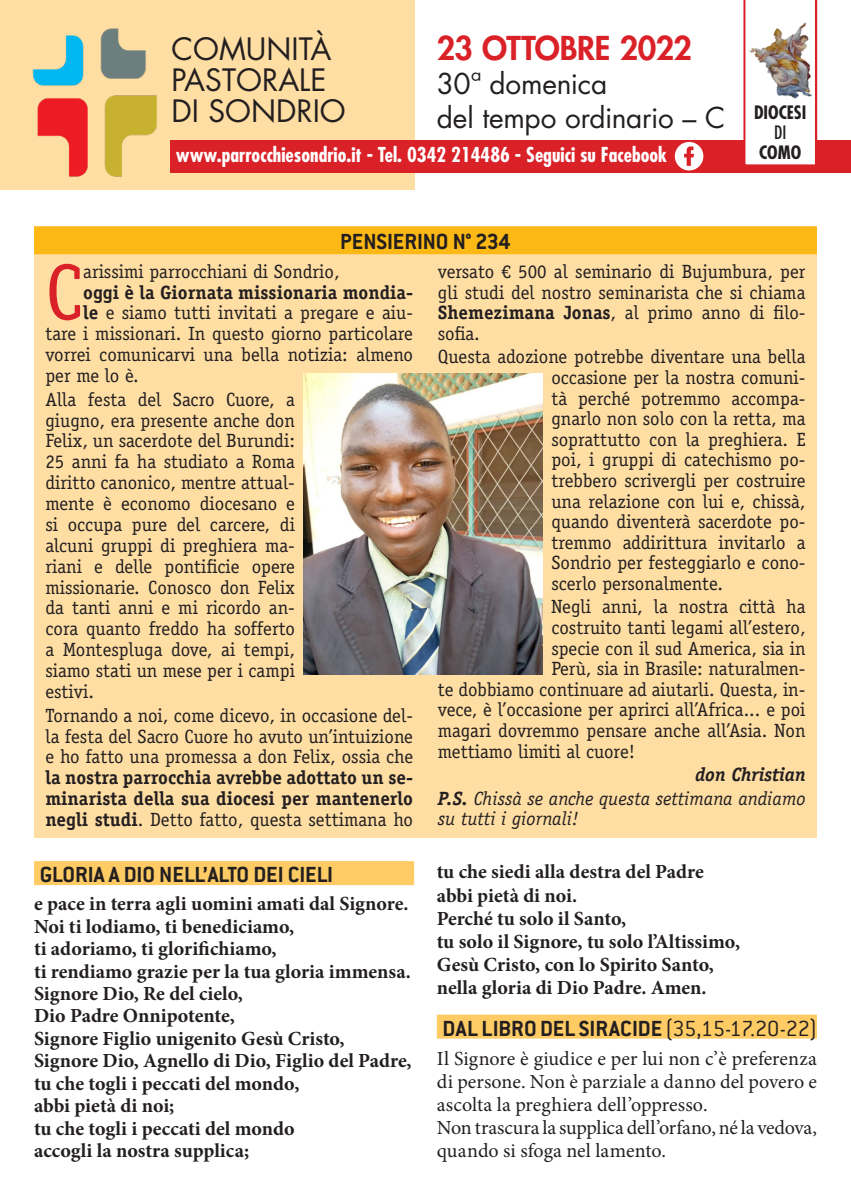
<style>
.page{position:relative;width:851px;height:1191px;background:#fff}
.page>*{position:absolute;margin:0;border:0;box-sizing:border-box;transform-origin:0 0}
.t1{font:79.4px "Officina Serif Std";color:#da2128}
.t2{font:800 32px "Futura Std";letter-spacing:-.015em;color:#da2128}
.t3{font:30px/31px "Futura Std";color:#231f20}
.t4{font:28px/33.6px "Futura Std";letter-spacing:-.005em;color:#231f20}
.A_TITOLETTO{font:700 24px "Conduit ITC";color:#231f20}
.Normale{font:700 20px/22.4px "Minion Pro";color:#231f20}
.Normale-2{font:20px/23px "Minion Pro";color:#231f20;text-align:justify}
.t5{font:700 condensed 20px "Futura Std";color:#fff}
.t6{font:19.2px/20.8px "Officina Serif Std";color:#231f20;text-align:justify}
.t7{font:italic 19.2px/20.6px "Officina Serif Std";color:#231f20}
.t8{font:700 19.2px "Officina Serif Std";color:#231f20}
.t9{font:italic 700 19.2px "Officina Serif Std";color:#231f20}
.t10{font:700 condensed 18px/20px "Futura Std";color:#231f20;text-align:center}
.s1{font-weight:400}
.s2{font-weight:700}
.s3{font-weight:300}
</style>
<div class="page">
<div style="left:0;top:0;width:414px;height:190px;background:#ffdea4"></div>
<img style="left:32px;top:28px;width:125px;height:149px">
<div style="left:170px;top:140px;width:680px;height:33px;background:#da2128"></div>
<svg style="left:674px;top:142px;width:29px;height:28px"></svg>
<svg style="left:743px;top:0;width:74px;height:165px"></svg>
<img style="left:748px;top:23px;width:63px;height:75px">
<div style="left:34px;top:861px;width:380px;height:24px;background:#fecb64"></div>
<div style="left:34px;top:253px;width:782px;height:584px;background:#ffdea4"></div>
<div style="left:34px;top:226px;width:782px;height:28px;background:#fcb814"></div>
<img style="left:303px;top:374px;width:239px;height:301px">
<div style="left:437px;top:1014px;width:379px;height:24px;background:#fecb64"></div>
<p class="t3" style="left:171px;top:34px;width:161px">COMUNITÀ<br>PASTORALE</p>
<p class="t3" style="left:171px;top:96px;width:176px">DI SONDRIO</p>
<p class="t5" style="left:176px;top:142px;width:492px">www.parrocchiesondrio.it - Tel. 0342 214486 - Seguici su Facebook</p>
<p class="t2" style="left:437px;top:28px;width:257px">23 OTTOBRE 2022</p>
<p class="t4" style="left:437px;top:67px;width:290px">30ª domenica<br>del tempo ordinario – C</p>
<p class="A_TITOLETTO" style="left:340px;top:227px;width:172px">PENSIERINO N° 234</p>
<p class="t10" style="left:754px;top:102px;width:54px">DIOCESI<br><span class="s1">DI<br></span>COMO</p>
<p class="t1" style="left:45px;top:246px;width:39px">C</p>
<p class="t6" style="left:83px;top:261px;width:258px">arissimi parrocchiani di Sondrio,</p>
<p class="t8" style="left:83px;top:280px;width:331px">oggi è la Giornata missionaria mondia-</p>
<p class="t6" style="left:83px;top:302px;width:331px"><span class="s2">le</span> e siamo tutti invitati a pregare e aiu-</p>
<p class="t6" style="left:45px;top:323px;width:369px">tare i missionari. In questo giorno particolare</p>
<p class="t6" style="left:45px;top:344px;width:369px">vorrei comunicarvi una bella notizia: almeno</p>
<p class="t6" style="left:45px;top:365px;width:95px">per me lo è.</p>
<p class="t6" style="left:45px;top:389px;width:251px">Alla festa del Sacro Cuore, a giugno, era presente anche don Felix, un sacerdote del Burundi:<br>25 anni fa ha studiato a Roma diritto canonico, mentre attual&shy;mente è economo diocesano e si occupa pure del carcere, di alcuni gruppi di preghiera ma&shy;riani e delle pontificie opere missionarie. Conosco don Felix da tanti anni e mi ricordo an&shy;cora quanto freddo ha sofferto a Montespluga dove, ai tempi, siamo stati un mese per i campi estivi.</p>
<p class="t6" style="left:45px;top:705px;width:369px">Tornando a noi, come dicevo, in occasione del&shy;la festa del Sacro Cuore ho avuto un’intuizione e ho fatto una promessa a don Felix, ossia che <span class="s2">la nostra parrocchia avrebbe adottato un se&shy;minarista della sua diocesi per mantenerlo negli studi</span>. Detto fatto, questa settimana ho</p>
<p class="A_TITOLETTO" style="left:40px;top:860px;width:295px">GLORIA A DIO NELL’ALTO DEI CIELI</p>
<p class="Normale" style="left:34px;top:892px;width:376px">e pace in terra agli uomini amati dal Signore.</p>
<p class="Normale" style="left:34px;top:915px;width:262px">Noi ti lodiamo, ti benediciamo,</p>
<p class="Normale" style="left:34px;top:937px;width:244px">ti adoriamo, ti glorifichiamo,</p>
<p class="Normale" style="left:34px;top:959px;width:378px">ti rendiamo grazie per la tua gloria immensa.<br>Signore Dio, Re del cielo,</p>
<p class="Normale" style="left:34px;top:1004px;width:379px">Dio Padre Onnipotente,<br>Signore Figlio unigenito Gesù Cristo,<br>Signore Dio, Agnello di Dio, Figlio del Padre, tu che togli i peccati del mondo,<br>abbi pietà di noi;<br>tu che togli i peccati del mondo<br>accogli la nostra supplica;</p>
<p class="t6" style="left:438px;top:261px;width:369px">versato € 500 al seminario di Bujumbura, per gli studi del nostro seminarista che si chiama <span class="s2">Shemezimana Jonas</span>, al primo anno di filo&shy;sofia.</p>
<p class="t6" style="left:551px;top:346px;width:256px;text-indent:-113px">Questa adozione potrebbe diventare una bella occasione per la nostra comuni&shy;tà perché potremmo accompa&shy;gnarlo non solo con la retta, ma soprattutto con la preghiera. E poi, i gruppi di catechismo po&shy;trebbero scrivergli per costruire una relazione con lui e, chissà, quando diventerà sacerdote po&shy;tremmo addirittura invitarlo a Sondrio per festeggiarlo e cono&shy;scerlo personalmente.</p>
<p class="t6" style="left:551px;top:596px;width:256px">Negli anni, la nostra città ha</p>
<p class="t6" style="left:551px;top:617px;width:256px">costruito tanti legami all’estero,</p>
<p class="t6" style="left:551px;top:638px;width:256px">specie con il sud America, sia in</p>
<p class="t6" style="left:551px;top:658px;width:256px">Perù, sia in Brasile: naturalmen-</p>
<p class="t6" style="left:438px;top:679px;width:369px">te dobbiamo continuare ad aiutarli. Questa, in-</p>
<p class="t6" style="left:438px;top:699px;width:369px">vece, è l’occasione per aprirci all’Africa... e poi</p>
<p class="t6" style="left:438px;top:720px;width:369px">magari dovremmo pensare anche all’Asia. Non</p>
<p class="t6" style="left:438px;top:741px;width:199px">mettiamo limiti al cuore!</p>
<p class="t9" style="left:695px;top:763px;width:112px">don Christian</p>
<p class="t7" style="left:438px;top:788px;width:369px"><span class="s2">P.S.</span> Chissà se anche questa settimana andiamo su tutti i giornali!</p>
<p class="Normale" style="left:437px;top:860px;width:268px;line-height:23px">tu che siedi alla destra del Padre abbi pietà di noi.</p>
<p class="Normale" style="left:437px;top:906px;width:305px;line-height:23px">Perché tu solo il Santo,<br>tu solo il Signore, tu solo l’Altissimo,<br>Gesù Cristo, con lo Spirito Santo, nella gloria di Dio Padre. Amen.</p>
<p class="A_TITOLETTO" style="left:442px;top:1014px;width:376px">DAL LIBRO DEL SIRACIDE <span class="s3">(35,15-17.20-22)</span></p>
<p class="Normale-2" style="left:437px;top:1046px;width:381px">Il Signore è giudice e per lui non c’è preferenza di persone. Non è parziale a danno del povero e ascolta la preghiera dell’oppresso.</p>
<p class="Normale-2" style="left:437px;top:1116px;width:381px">Non trascura la supplica dell’orfano, né la vedova, quando si sfoga nel lamento.</p>
</div>
